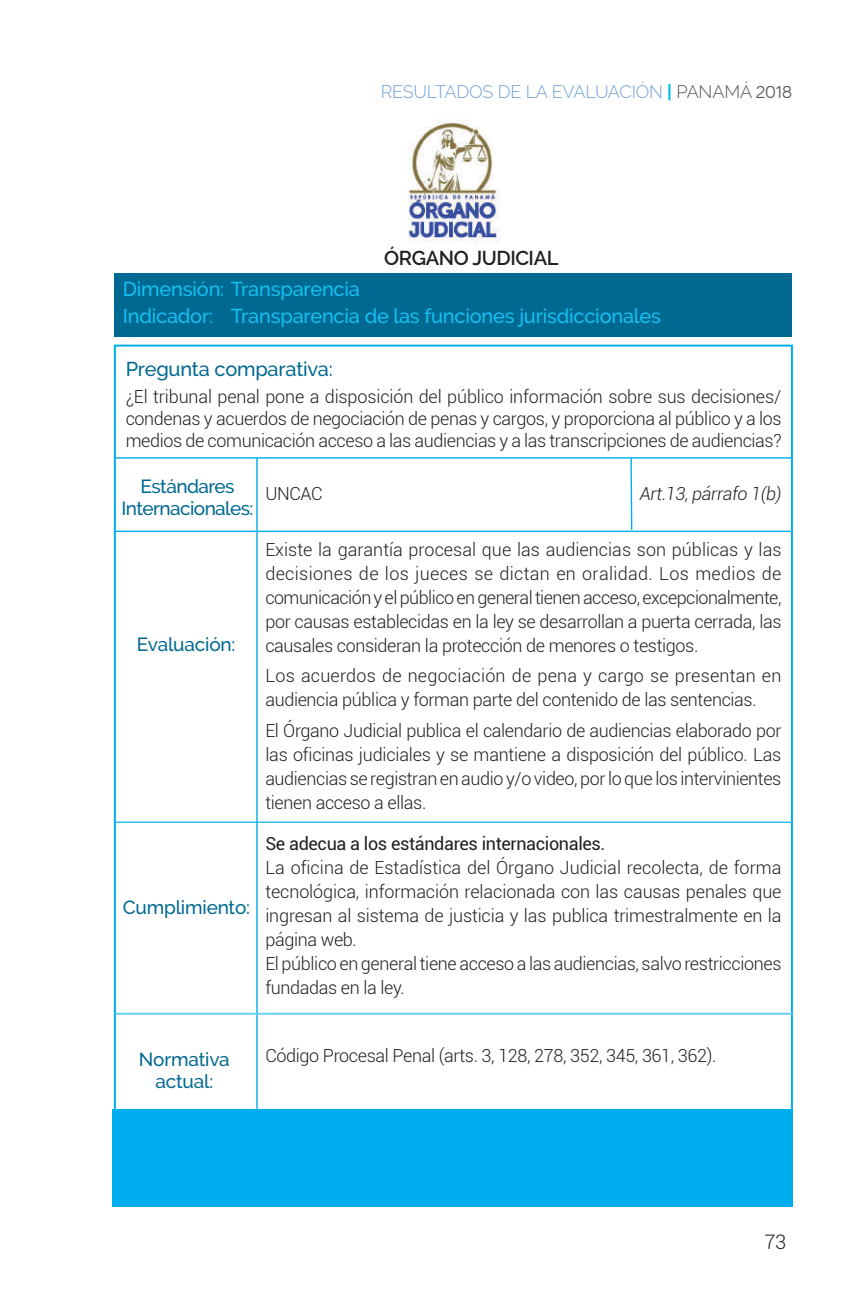
<style>
.page{position:relative;width:864px;height:1296px;background:#fff}
.page>*{position:absolute;margin:0;border:0;box-sizing:border-box;transform-origin:0 0}
.t1{font:500 20px/26.8px "Raleway";letter-spacing:-.01em;color:#15c0f2}
.t2{font:500 20px "Raleway";letter-spacing:-.01em;color:#006991}
.t3{font:600 20px "Raleway";letter-spacing:-.02em;color:#231f20}
.t4{font:300 20px "Roboto";color:#231f20}
.t5{font:500 19px/22px "Raleway";letter-spacing:-.015em;color:#006991;text-align:center}
.t6{font:300 18px/24px "Roboto";letter-spacing:-.02em;color:#231f20;text-align:justify}
.t7{font:18px "Roboto";letter-spacing:-.02em;color:#231f20}
.t8{font:300 18px "Raleway";letter-spacing:-.01em;color:#71a1d5}
.t9{font:italic 300 18px "Roboto";letter-spacing:-.02em;color:#231f20}
.s1{font-weight:700;color:#00baf1}
.s2{color:#57585a}
.s3{font-family:"Bariol";font-weight:400;color:#57585a}
</style>
<div class="page">
<div style="left:114px;top:274px;width:678px;height:63px;background:#006991"></div>
<hr style="left:256px;top:458px;width:2px;height:651px;background:#00aeef">
<hr style="left:116px;top:531px;width:677px;height:1px;background:#00aeef">
<hr style="left:116px;top:822px;width:677px;height:1px;background:#00aeef">
<hr style="left:116px;top:457px;width:677px;height:2px;background:#00aeef">
<hr style="left:630px;top:458px;width:2px;height:72px;background:#00aeef">
<img style="left:408px;top:120px;width:93px;height:123px">
<div style="left:113px;top:1109px;width:680px;height:98px;background:#00aeef"></div>
<hr style="left:116px;top:1013px;width:677px;height:2px;background:#67cef5">
<p class="t8" style="left:381px;top:81px;width:413px">RESULTADOS DE LA EVALUACIÓN <span class="s1">|</span> <span class="s2">PANAMÁ</span> <span class="s3">2018</span></p>
<p class="t3" style="left:384px;top:247px;width:176px">ÓRGANO JUDICIAL</p>
<p class="t1" style="left:123px;top:276px;width:540px">Dimensión: Transparencia<br>Indicador: Transparencia de las funciones jurisdiccionales</p>
<p class="t2" style="left:126px;top:357px;width:209px">Pregunta comparativa:</p>
<p class="t6" style="left:126px;top:385px;width:658px;line-height:22px">¿El tribunal penal pone a disposición del público información sobre sus decisiones/ condenas y acuerdos de negociación de penas y cargos, y proporciona al público y a los medios de comunicación acceso a las audiencias y a las transcripciones de audiencias?</p>
<p class="t5" style="left:122px;top:475px;width:133px">Estándares<br>Internacionales:</p>
<p class="t6" style="left:265px;top:481px;width:59px">UNCAC</p>
<p class="t9" style="left:640px;top:481px;width:143px">Art.13, párrafo 1(b)</p>
<p class="t5" style="left:137px;top:634px;width:100px">Evaluación:</p>
<p class="t5" style="left:123px;top:896px;width:129px">Cumplimiento:</p>
<p class="t6" style="left:265px;top:537px;width:518px">Existe la garantía procesal que las audiencias son públicas y las decisiones de los jueces se dictan en oralidad. Los medios de comunicación y el público en general tienen acceso, excepcionalmente, por causas establecidas en la ley se desarrollan a puerta cerrada, las causales consideran la protección de menores o testigos.</p>
<p class="t6" style="left:265px;top:663px;width:518px">Los acuerdos de negociación de pena y cargo se presentan en audiencia pública y forman parte del contenido de las sentencias.</p>
<p class="t6" style="left:265px;top:718px;width:518px">El Órgano Judicial publica el calendario de audiencias elaborado por las oficinas judiciales y se mantiene a disposición del público. Las audiencias se registran en audio y/o video, por lo que los intervinientes tienen acceso a ellas.</p>
<p class="t7" style="left:265px;top:831px;width:342px">Se adecua a los estándares internacionales.</p>
<p class="t6" style="left:265px;top:855px;width:518px;text-align:left">La oficina de Estadística del Órgano Judicial recolecta, de forma tecnológica, información relacionada con las causas penales que ingresan al sistema de justicia y las publica trimestralmente en la página web.<br>El público en general tiene acceso a las audiencias, salvo restricciones fundadas en la ley.</p>
<p class="t5" style="left:139px;top:1048px;width:92px">Normativa actual:</p>
<p class="t6" style="left:265px;top:1043px;width:453px">Código Procesal Penal (arts. 3, 128, 278, 352, 345, 361, 362).</p>
<p class="t4" style="left:764px;top:1228px;width:23px">73</p>
</div>
